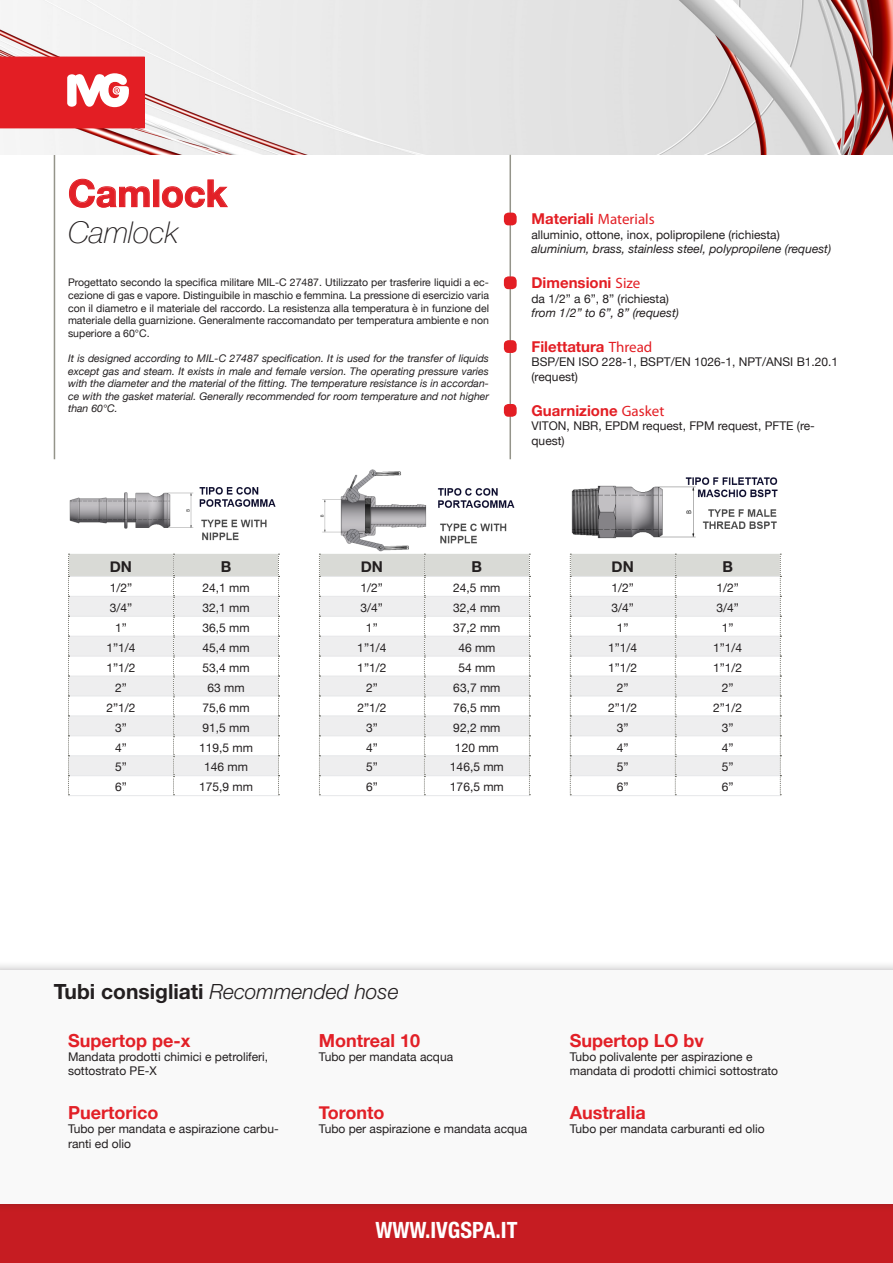
<style>
.page{position:relative;width:893px;height:1263px;background:#fff}
.page>*{position:absolute;margin:0;border:0;box-sizing:border-box;transform-origin:0 0}
.t1{font:700 37.5px "IVG Helvetica Neue";color:#e22027}
.t2{font:italic 100 30px "IVG Helvetica Neue";color:#231f20}
.t3{font:700 condensed 22.5px "Helvetica Neue";color:#fff}
.t4{font:700 21px "Helvetica Neue";color:#231f20}
.t5{font:700 18px "IVG Helvetica Neue";color:#e22027}
.t6{font:700 15px "Helvetica Neue";color:#e31e24}
.t7{font:700 15px "IVG Helvetica Neue";color:#231f20}
.t8{font:12px/14.4px "IVG Helvetica Neue";color:#231f20}
.t9{font:italic 12px "IVG Helvetica Neue";color:#231f20}
.t10{font:10.5px/12.6px "IVG Helvetica Neue";color:#231f20;text-align:justify}
.t11{font:italic 10.5px/12.6px "IVG Helvetica Neue";color:#231f20;text-align:justify}
.s1{font-family:"Myriad Pro";font-weight:400}
.s2{font-weight:300;font-style:italic}
</style>
<div class="page">
<div style="left:0;top:1203px;width:893px;height:60px;background:#c61c22"></div>
<hr style="left:54px;top:57px;width:1px;height:402px;background:#94948a">
<div style="left:0;top:960px;width:893px;height:252px;background:#231f20;opacity:.3"></div>
<div style="left:0;top:969px;width:893px;height:234px;background:#f9f9f9"></div>
<img style="left:0;top:0;width:893px;height:155px">
<svg style="left:0;top:57px;width:145px;height:71px;background:#e63d42"></svg>
<hr style="left:509px;top:155px;width:2px;height:304px;background:#94948a">
<svg style="left:69px;top:178px;width:81px;height:30px"></svg>
<div style="left:153px;top:180px;width:6px;height:27px;border:1px solid #e22027"></div>
<svg style="left:162px;top:179px;width:66px;height:29px"></svg>
<div style="left:504px;top:213px;width:13px;height:12px;background:#e31e24;border-radius:4px"></div>
<div style="left:504px;top:276px;width:13px;height:13px;background:#e31e24;border-radius:4px"></div>
<div style="left:504px;top:340px;width:13px;height:13px;background:#e31e24;border-radius:4px"></div>
<div style="left:504px;top:404px;width:13px;height:13px;background:#e31e24;border-radius:4px"></div>
<img style="left:69px;top:487px;width:207px;height:54px">
<hr style="left:68px;top:795px;width:105px;height:1px;background:#e6e7e9">
<hr style="left:173px;top:795px;width:106px;height:1px;background:#e6e7e9">
<svg style="left:68px;top:553px;width:211px;height:242px"></svg>
<img style="left:320px;top:469px;width:195px;height:83px">
<hr style="left:319px;top:795px;width:105px;height:1px;background:#e6e7e9">
<hr style="left:424px;top:795px;width:106px;height:1px;background:#e6e7e9">
<svg style="left:319px;top:553px;width:211px;height:242px"></svg>
<img style="left:571px;top:477px;width:207px;height:62px">
<hr style="left:570px;top:795px;width:105px;height:1px;background:#e6e7e9">
<hr style="left:675px;top:795px;width:106px;height:1px;background:#e6e7e9">
<svg style="left:570px;top:553px;width:211px;height:242px"></svg>
<h1 class="t1" style="left:68px;top:164px;width:160px">Camlock</h1>
<h2 class="t2" style="left:68px;top:209px;width:112px">Camlock</h2>
<p class="t10" style="left:68px;top:277px;width:422px">Progettato secondo la specifica militare MIL-C 27487. Utilizzato per trasferire liquidi a ec&shy;cezione di gas e vapore. Distinguibile in maschio e femmina. La pressione di esercizio varia con il diametro e il materiale del raccordo. La resistenza alla temperatura è in funzione del materiale della guarnizione. Generalmente raccomandato per temperatura ambiente e non superiore a 60°C.</p>
<p class="t11" style="left:68px;top:353px;width:422px">It is designed according to MIL-C 27487 specification. It is used for the transfer of liquids except gas and steam. It exists in male and female version. The operating pressure varies with the diameter and the material of the fitting. The temperature resistance is in accordan&shy;ce with the gasket material. Generally recommended for room temperature and not higher than 60°C.</p>
<p class="t6" style="left:531px;top:210px;width:125px">Materiali <span class="s1">Materials</span></p>
<p class="t8" style="left:531px;top:228px;width:250px">alluminio, ottone, inox, polipropilene (richiesta)</p>
<p class="t9" style="left:531px;top:240px;width:301px">aluminium, brass, stainless steel, polypropilene (request)</p>
<p class="t6" style="left:531px;top:273px;width:110px">Dimensioni <span class="s1">Size</span></p>
<p class="t8" style="left:531px;top:292px;width:139px">da 1/2” a 6”, 8” (richiesta)</p>
<p class="t9" style="left:531px;top:304px;width:149px">from 1/2” to 6”, 8” (request)</p>
<p class="t6" style="left:531px;top:337px;width:122px">Filettatura <span class="s1">Thread</span></p>
<p class="t8" style="left:531px;top:356px;width:308px">BSP/EN ISO 228-1, BSPT/EN 1026-1, NPT/ANSI B1.20.1 (request)</p>
<p class="t6" style="left:531px;top:401px;width:134px">Guarnizione <span class="s1">Gasket</span></p>
<p class="t8" style="left:531px;top:419px;width:285px">VITON, NBR, EPDM request, FPM request, PFTE (re&shy;quest)</p>
<p class="t7" style="left:110px;top:555px;width:24px">DN</p>
<p class="t7" style="left:221px;top:555px;width:12px">B</p>
<p class="t8" style="left:110px;top:581px;width:24px">1/2”</p>
<p class="t8" style="left:202px;top:581px;width:49px">24,1 mm</p>
<p class="t8" style="left:110px;top:601px;width:24px">3/4”</p>
<p class="t8" style="left:202px;top:601px;width:49px">32,1 mm</p>
<p class="t8" style="left:115px;top:621px;width:13px">1”</p>
<p class="t8" style="left:202px;top:621px;width:49px">36,5 mm</p>
<p class="t8" style="left:106px;top:641px;width:31px">1”1/4</p>
<p class="t8" style="left:202px;top:641px;width:49px">45,4 mm</p>
<p class="t8" style="left:106px;top:661px;width:31px">1”1/2</p>
<p class="t8" style="left:202px;top:661px;width:49px">53,4 mm</p>
<p class="t8" style="left:115px;top:681px;width:13px">2”</p>
<p class="t8" style="left:207px;top:681px;width:39px">63 mm</p>
<p class="t8" style="left:106px;top:701px;width:31px">2”1/2</p>
<p class="t8" style="left:202px;top:701px;width:49px">75,6 mm</p>
<p class="t8" style="left:115px;top:721px;width:13px">3”</p>
<p class="t8" style="left:202px;top:721px;width:49px">91,5 mm</p>
<p class="t8" style="left:115px;top:741px;width:13px">4”</p>
<p class="t8" style="left:199px;top:741px;width:55px">119,5 mm</p>
<p class="t8" style="left:115px;top:761px;width:13px">5”</p>
<p class="t8" style="left:204px;top:761px;width:45px">146 mm</p>
<p class="t8" style="left:115px;top:781px;width:13px">6”</p>
<p class="t8" style="left:199px;top:781px;width:55px">175,9 mm</p>
<p class="t7" style="left:361px;top:555px;width:24px">DN</p>
<p class="t7" style="left:472px;top:555px;width:12px">B</p>
<p class="t8" style="left:361px;top:581px;width:24px">1/2”</p>
<p class="t8" style="left:453px;top:581px;width:49px">24,5 mm</p>
<p class="t8" style="left:361px;top:601px;width:24px">3/4”</p>
<p class="t8" style="left:453px;top:601px;width:49px">32,4 mm</p>
<p class="t8" style="left:366px;top:621px;width:13px">1”</p>
<p class="t8" style="left:453px;top:621px;width:49px">37,2 mm</p>
<p class="t8" style="left:357px;top:641px;width:31px">1”1/4</p>
<p class="t8" style="left:458px;top:641px;width:39px">46 mm</p>
<p class="t8" style="left:357px;top:661px;width:31px">1”1/2</p>
<p class="t8" style="left:458px;top:661px;width:39px">54 mm</p>
<p class="t8" style="left:366px;top:681px;width:13px">2”</p>
<p class="t8" style="left:453px;top:681px;width:49px">63,7 mm</p>
<p class="t8" style="left:357px;top:701px;width:31px">2”1/2</p>
<p class="t8" style="left:453px;top:701px;width:49px">76,5 mm</p>
<p class="t8" style="left:366px;top:721px;width:13px">3”</p>
<p class="t8" style="left:453px;top:721px;width:49px">92,2 mm</p>
<p class="t8" style="left:366px;top:741px;width:13px">4”</p>
<p class="t8" style="left:455px;top:741px;width:45px">120 mm</p>
<p class="t8" style="left:366px;top:761px;width:13px">5”</p>
<p class="t8" style="left:450px;top:761px;width:55px">146,5 mm</p>
<p class="t8" style="left:366px;top:781px;width:13px">6”</p>
<p class="t8" style="left:450px;top:781px;width:55px">176,5 mm</p>
<p class="t7" style="left:612px;top:555px;width:24px">DN</p>
<p class="t7" style="left:722px;top:555px;width:12px">B</p>
<p class="t8" style="left:611px;top:581px;width:24px">1/2”</p>
<p class="t8" style="left:716px;top:581px;width:24px">1/2”</p>
<p class="t8" style="left:611px;top:601px;width:24px">3/4”</p>
<p class="t8" style="left:716px;top:601px;width:24px">3/4”</p>
<p class="t8" style="left:617px;top:621px;width:13px">1”</p>
<p class="t8" style="left:722px;top:621px;width:13px">1”</p>
<p class="t8" style="left:608px;top:641px;width:31px">1”1/4</p>
<p class="t8" style="left:713px;top:641px;width:31px">1”1/4</p>
<p class="t8" style="left:608px;top:661px;width:31px">1”1/2</p>
<p class="t8" style="left:713px;top:661px;width:31px">1”1/2</p>
<p class="t8" style="left:617px;top:681px;width:13px">2”</p>
<p class="t8" style="left:722px;top:681px;width:13px">2”</p>
<p class="t8" style="left:608px;top:701px;width:31px">2”1/2</p>
<p class="t8" style="left:713px;top:701px;width:31px">2”1/2</p>
<p class="t8" style="left:617px;top:721px;width:13px">3”</p>
<p class="t8" style="left:722px;top:721px;width:13px">3”</p>
<p class="t8" style="left:617px;top:741px;width:13px">4”</p>
<p class="t8" style="left:722px;top:741px;width:13px">4”</p>
<p class="t8" style="left:617px;top:761px;width:13px">5”</p>
<p class="t8" style="left:722px;top:761px;width:13px">5”</p>
<p class="t8" style="left:617px;top:781px;width:13px">6”</p>
<p class="t8" style="left:722px;top:781px;width:13px">6”</p>
<h3 class="t4" style="left:54px;top:974px;width:346px">Tubi consigliati <span class="s2">Recommended hose</span></h3>
<h3 class="t5" style="left:68px;top:1026px;width:124px">Supertop pe-x</h3>
<p class="t8" style="left:68px;top:1050px;width:202px">Mandata prodotti chimici e petroliferi, sottostrato PE-X</p>
<h3 class="t5" style="left:319px;top:1026px;width:103px">Montreal 10</h3>
<p class="t8" style="left:319px;top:1050px;width:136px">Tubo per mandata acqua</p>
<h3 class="t5" style="left:570px;top:1026px;width:136px">Supertop LO bv</h3>
<p class="t8" style="left:570px;top:1050px;width:210px">Tubo polivalente per aspirazione e mandata di prodotti chimici sottostrato</p>
<h3 class="t5" style="left:68px;top:1098px;width:92px">Puertorico</h3>
<p class="t8" style="left:68px;top:1122px;width:212px">Tubo per mandata e aspirazione carbu&shy;ranti ed olio</p>
<h3 class="t5" style="left:319px;top:1098px;width:67px">Toronto</h3>
<p class="t8" style="left:319px;top:1122px;width:210px">Tubo per aspirazione e mandata acqua</p>
<h3 class="t3" style="left:375px;top:1211px;width:144px">WWW.IVGSPA.IT</h3>
<h3 class="t5" style="left:570px;top:1098px;width:77px">Australia</h3>
<p class="t8" style="left:570px;top:1122px;width:196px">Tubo per mandata carburanti ed olio</p>
</div>
